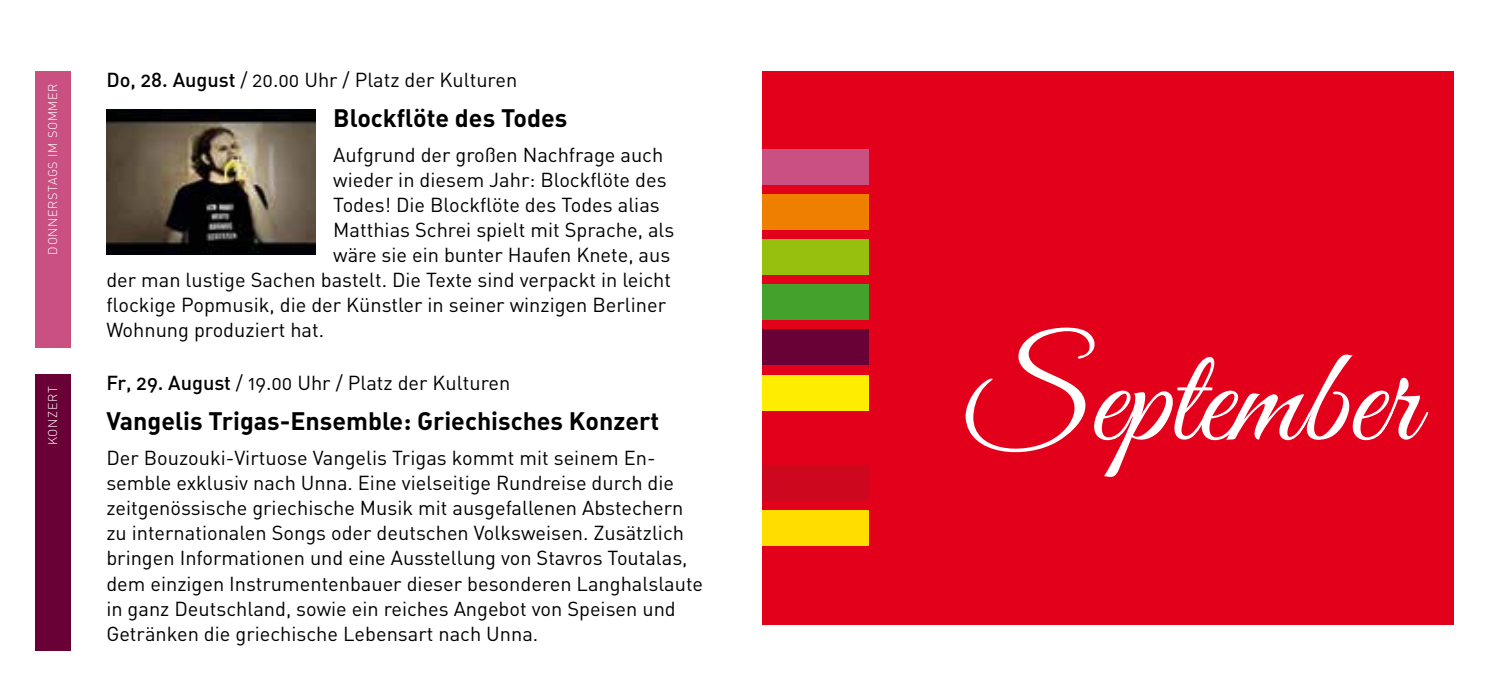
<style>
.page{position:relative;width:1489px;height:695px;background:#fff}
.page>*{position:absolute;margin:0;border:0;box-sizing:border-box;transform-origin:0 0}
.t1{font:137.5px "Great Vibes";color:#fff}
.t2{font:25px "DIN Bold Alternate";color:#000}
.t3{font:20px/25px "DIN";color:#000}
.t4{font:20px "DIN Regular Alternate";color:#000}
.t5{font:12.5px "DIN Light Alternate";letter-spacing:.05em;color:#fff}
.s1{font-family:"DIN Medium Alternate"}
</style>
<div class="page">
<div style="left:35px;top:71px;width:36px;height:276px;background:#c95081"></div>
<img style="left:106px;top:109px;width:209px;height:145px">
<div style="left:35px;top:374px;width:36px;height:276px;background:#690036"></div>
<div style="left:762px;top:71px;width:691px;height:553px;background:#e2001a"></div>
<div style="left:762px;top:149px;width:106px;height:35px;background:#c95081"></div>
<div style="left:762px;top:194px;width:106px;height:35px;background:#ee7f00"></div>
<div style="left:762px;top:239px;width:106px;height:36px;background:#97bf0d"></div>
<div style="left:762px;top:284px;width:106px;height:36px;background:#44a12b"></div>
<div style="left:762px;top:330px;width:106px;height:35px;background:#690036"></div>
<div style="left:762px;top:375px;width:106px;height:35px;background:#ffed00"></div>
<div style="left:762px;top:465px;width:106px;height:35px;background:#cd071e"></div>
<div style="left:762px;top:510px;width:106px;height:36px;background:#fd0"></div>
<p class="t5" style="left:45px;top:254px;width:173px;rotate:-90deg">DONNERSTAGS IM SOMMER</p>
<p class="t5" style="left:45px;top:445px;width:60px;rotate:-90deg">KONZERT</p>
<p class="t4" style="left:106px;top:68px;width:412px"><span class="s1">Do, 28. August</span> / 20.00 Uhr / Platz der Kulturen</p>
<p class="t2" style="left:333px;top:103px;width:236px">Blockflöte des Todes</p>
<p class="t3" style="left:333px;top:142px;width:331px">Aufgrund der großen Nachfrage auch</p>
<p class="t3" style="left:333px;top:167px;width:335px">wieder in diesem Jahr: Blockflöte des</p>
<p class="t3" style="left:333px;top:192px;width:328px">Todes! Die Blockflöte des Todes alias</p>
<p class="t3" style="left:333px;top:217px;width:342px">Matthias Schrei spielt mit Sprache, als</p>
<p class="t3" style="left:333px;top:242px;width:338px">wäre sie ein bunter Haufen Knete, aus</p>
<p class="t3" style="left:106px;top:267px;width:566px">der man lustige Sachen bastelt. Die Texte sind verpackt in leicht</p>
<p class="t3" style="left:106px;top:292px;width:561px">flockige Popmusik, die der Künstler in seiner winzigen Berliner</p>
<p class="t3" style="left:106px;top:317px;width:219px">Wohnung produziert hat.</p>
<p class="t4" style="left:106px;top:371px;width:405px"><span class="s1">Fr, 29. August</span> / 19.00 Uhr / Platz der Kulturen</p>
<p class="t2" style="left:106px;top:406px;width:554px">Vangelis Trigas-Ensemble: Griechisches Konzert</p>
<p class="t3" style="left:106px;top:445px;width:598px">Der Bouzouki-Virtuose Vangelis Trigas kommt mit seinem En&shy;semble exklusiv nach Unna. Eine vielseitige Rundreise durch die zeitgenössische griechische Musik mit ausgefallenen Abstechern zu internationalen Songs oder deutschen Volksweisen. Zusätzlich bringen Informationen und eine Ausstellung von Stavros Toutalas, dem einzigen Instrumentenbauer dieser besonderen Langhalslaute in ganz Deutschland, sowie ein reiches Angebot von Speisen und Getränken die griechische Lebensart nach Unna.</p>
<h1 class="t1" style="left:965px;top:322px;width:453px">September</h1>
</div>
